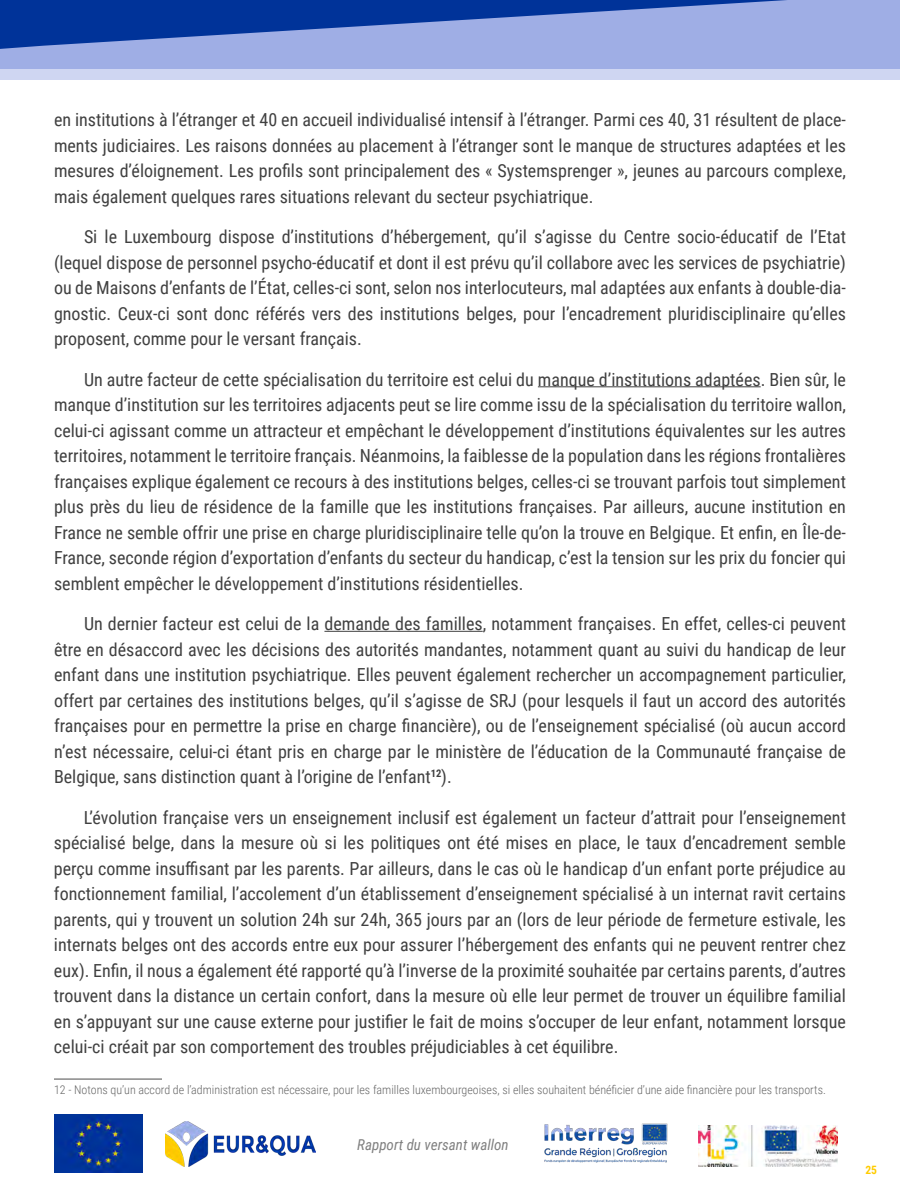
<style>
.page{position:relative;width:900px;height:1200px;background:#fff}
.page>*{position:absolute;margin:0;border:0;box-sizing:border-box;transform-origin:0 0}
.Paragraphe{font:18px/25.5px "Roboto Condensed";color:#404040;text-align:justify}
.t1{font:italic 15px "Roboto Condensed";color:#808080}
.Notes_de_bas_de_page{font:300 12px "Roboto Condensed";color:#666}
.t2{font:700 11.55px "Roboto Condensed";color:#fc0}
</style>
<div class="page">
<div style="left:0;top:0;width:900px;height:69px;background:#9faee5"></div>
<div style="left:0;top:69px;width:900px;height:10px;background:#cfd6f2"></div>
<svg style="left:0;top:0;width:787px;height:49px"></svg>
<img style="left:166px;top:1121px;width:149px;height:45px">
<img style="left:54px;top:1114px;width:88px;height:59px">
<img style="left:544px;top:1123px;width:124px;height:40px">
<img style="left:699px;top:1125px;width:139px;height:42px">
<hr style="left:538px;top:386px;width:223px;height:1px;background:#404040">
<hr style="left:324px;top:631px;width:159px;height:1px;background:#404040">
<hr style="left:54px;top:1078px;width:108px;height:2px;background:#888">
<p class="Paragraphe" style="left:54px;top:106px;width:793px">en institutions à l’étranger et 40 en accueil individualisé intensif à l’étranger. Parmi ces 40, 31 résultent de place&shy;ments judiciaires. Les raisons données au placement à l’étranger sont le manque de structures adaptées et les mesures d’éloignement. Les profils sont principalement des « Systemsprenger », jeunes au parcours complexe, mais également quelques rares situations relevant du secteur psychiatrique.</p>
<p class="Paragraphe" style="left:54px;top:223px;width:794px;text-indent:30px">Si le Luxembourg dispose d’institutions d’hébergement, qu’il s’agisse du Centre socio-éducatif de l’Etat (lequel dispose de personnel psycho-éducatif et dont il est prévu qu’il collabore avec les services de psychiatrie) ou de Maisons d’enfants de l’État, celles-ci sont, selon nos interlocuteurs, mal adaptées aux enfants à double-dia&shy;gnostic. Ceux-ci sont donc référés vers des institutions belges, pour l’encadrement pluridisciplinaire qu’elles proposent, comme pour le versant français.</p>
<p class="Paragraphe" style="left:54px;top:366px;width:794px;text-indent:30px">Un autre facteur de cette spécialisation du territoire est celui du manque d’institutions adaptées. Bien sûr, le manque d’institution sur les territoires adjacents peut se lire comme issu de la spécialisation du territoire wallon, celui-ci agissant comme un attracteur et empêchant le développement d’institutions équivalentes sur les autres territoires, notamment le territoire français. Néanmoins, la faiblesse de la population dans les régions frontalières françaises explique également ce recours à des institutions belges, celles-ci se trouvant parfois tout simplement plus près du lieu de résidence de la famille que les institutions françaises. Par ailleurs, aucune institution en France ne semble offrir une prise en charge pluridisciplinaire telle qu’on la trouve en Belgique. Et enfin, en Île-de-France, seconde région d’exportation d’enfants du secteur du handicap, c’est la tension sur les prix du foncier qui semblent empêcher le développement d’institutions résidentielles.</p>
<p class="Paragraphe" style="left:54px;top:610px;width:793px;text-indent:30px">Un dernier facteur est celui de la demande des familles, notamment françaises. En effet, celles-ci peuvent être en désaccord avec les décisions des autorités mandantes, notamment quant au suivi du handicap de leur enfant dans une institution psychiatrique. Elles peuvent également rechercher un accompagnement particulier, offert par certaines des institutions belges, qu’il s’agisse de SRJ (pour lesquels il faut un accord des autorités françaises pour en permettre la prise en charge financière), ou de l’enseignement spécialisé (où aucun accord n’est nécessaire, celui-ci étant pris en charge par le ministère de l’éducation de la Communauté française de Belgique, sans distinction quant à l’origine de l’enfant<sup>12</sup>).</p>
<p class="Paragraphe" style="left:54px;top:804px;width:794px;text-indent:30px">L’évolution française vers un enseignement inclusif est également un facteur d’attrait pour l’enseignement spécialisé belge, dans la mesure où si les politiques ont été mises en place, le taux d’encadrement semble perçu comme insuffisant par les parents. Par ailleurs, dans le cas où le handicap d’un enfant porte préjudice au fonctionnement familial, l’accolement d’un établissement d’enseignement spécialisé à un internat ravit certains parents, qui y trouvent un solution 24h sur 24h, 365 jours par an (lors de leur période de fermeture estivale, les internats belges ont des accords entre eux pour assurer l’hébergement des enfants qui ne peuvent rentrer chez eux). Enfin, il nous a également été rapporté qu’à l’inverse de la proximité souhaitée par certains parents, d’autres trouvent dans la distance un certain confort, dans la mesure où elle leur permet de trouver un équilibre familial en s’appuyant sur une cause externe pour justifier le fait de moins s’occuper de leur enfant, notamment lorsque celui-ci créait par son comportement des troubles préjudiciables à cet équilibre.</p>
<p class="Notes_de_bas_de_page" style="left:54px;top:1081px;width:773px">12 - Notons qu’un accord de l’administration est nécessaire, pour les familles luxembourgeoises, si elles souhaitent bénéficier d’une aide financière pour les transports.</p>
<p class="t1" style="left:357px;top:1134px;width:153px">Rapport du versant wallon</p>
<p class="t2" style="left:865px;top:1162px;width:13px">25</p>
</div>
